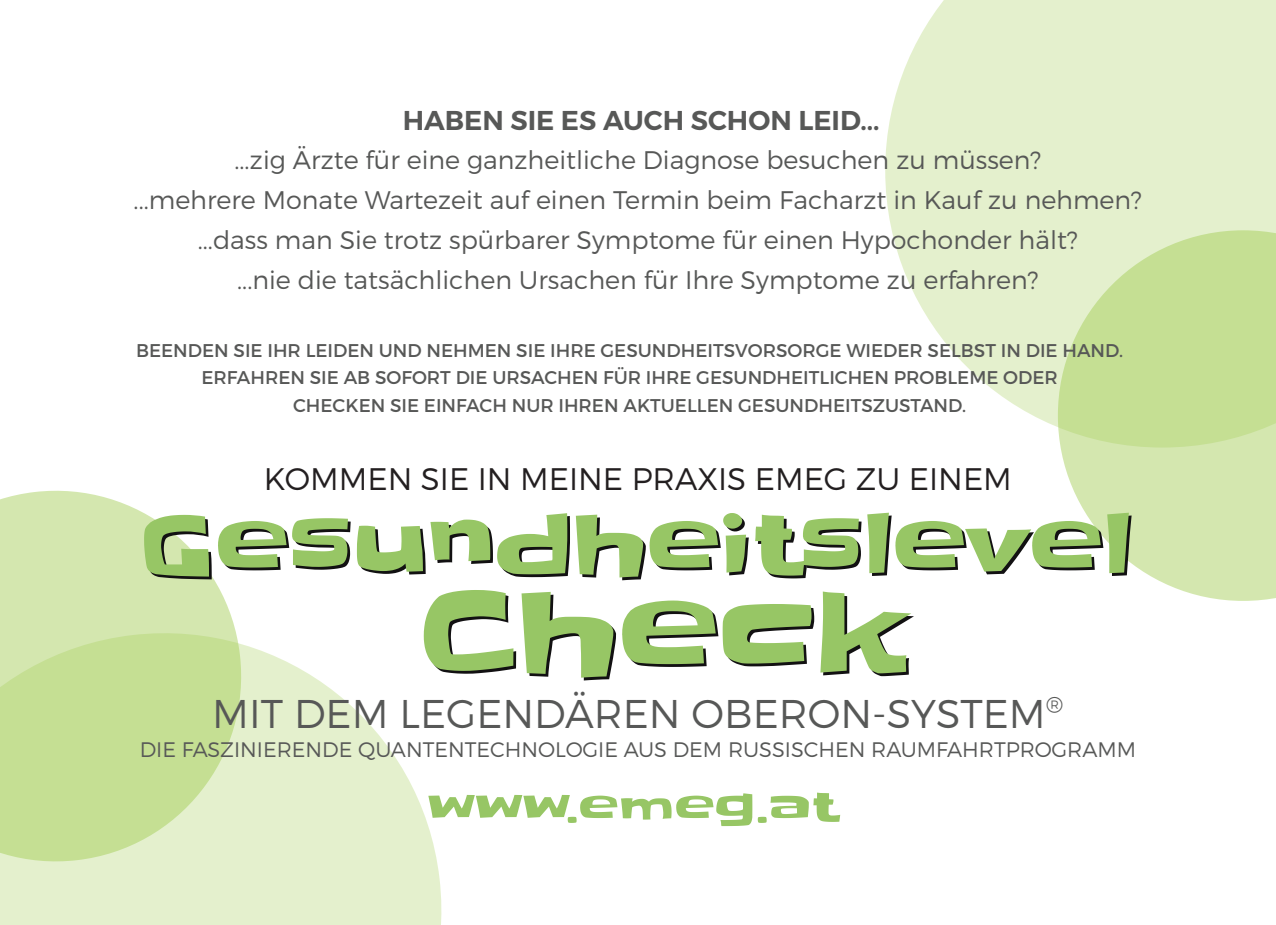
<style>
.page{position:relative;width:1276px;height:925px;background:#fff}
.page>*{position:absolute;margin:0;border:0;box-sizing:border-box;transform-origin:0 0}
.t1{font:113.8px "Slackey";color:#121112;scale:1.19 1}
.t2{font:83.4px "Slackey";color:#121112;scale:1.19 1}
.t3{font:40.2px "Slackey";color:#97c665;scale:1.35 1}
.t4{font:300 40px "Montserrat";color:#575857}
.t5{font:300 31.2px "Montserrat";color:#231f20}
.t6{font:600 27.2px "Montserrat";color:#575857}
.t7{font:300 25.4px/40px "Montserrat";color:#575857;text-align:center}
.t8{font:300 21px "Montserrat";color:#575857}
.t9{font:18.4px/27.6px "Montserrat";color:#575857;text-align:center}
</style>
<div class="page">
<svg style="left:0;top:490px;width:232px;height:127px;fill:#d4e7af"></svg>
<svg style="left:0;top:617px;width:442px;height:308px;background:#dbebbd"></svg>
<svg style="left:1060px;top:447px;width:216px;height:154px;fill:#d4e7af"></svg>
<svg style="left:885px;top:0;width:391px;height:447px;background:#e0edc5"></svg>
<p class="t6" style="left:403px;top:103px;width:478px">HABEN SIE ES AUCH SCHON LEID...</p>
<p class="t7" style="left:134px;top:140px;width:1010px">...zig Ärzte für eine ganzheitliche Diagnose besuchen zu müssen?<br>...mehrere Monate Wartezeit auf einen Termin beim Facharzt in Kauf zu nehmen? ...dass man Sie trotz spürbarer Symptome für einen Hypochonder hält?<br>...nie die tatsächlichen Ursachen für Ihre Symptome zu erfahren?</p>
<p class="t9" style="left:136px;top:336px;width:988px">BEENDEN SIE IHR LEIDEN UND NEHMEN SIE IHRE GESUNDHEITSVORSORGE WIEDER SELBST IN DIE HAND.<br>ERFAHREN SIE AB SOFORT DIE URSACHEN FÜR IHRE GESUNDHEITLICHEN PROBLEME ODER<br>CHECKEN SIE EINFACH NUR IHREN AKTUELLEN GESUNDHEITSZUSTAND.</p>
<p class="t5" style="left:264px;top:459px;width:750px">KOMMEN SIE IN MEINE PRAXIS EMEG ZU EINEM</p>
<h2 class="t2" style="left:141px;top:500px;width:837px">Gesundheitslevel</h2>
<h1 class="t1" style="left:422px;top:571px;width:411px">Check</h1>
<h3 class="t4" style="left:212px;top:689px;width:853px">MIT DEM LEGENDÄREN OBERON-SYSTEM<sup>®</sup></h3>
<p class="t8" style="left:140px;top:737px;width:998px">DIE FASZINIERENDE QUANTENTECHNOLOGIE AUS DEM RUSSISCHEN RAUMFAHRTPROGRAMM</p>
<h3 class="t3" style="left:428px;top:784px;width:305px">www.emeg.at</h3>
</div>
